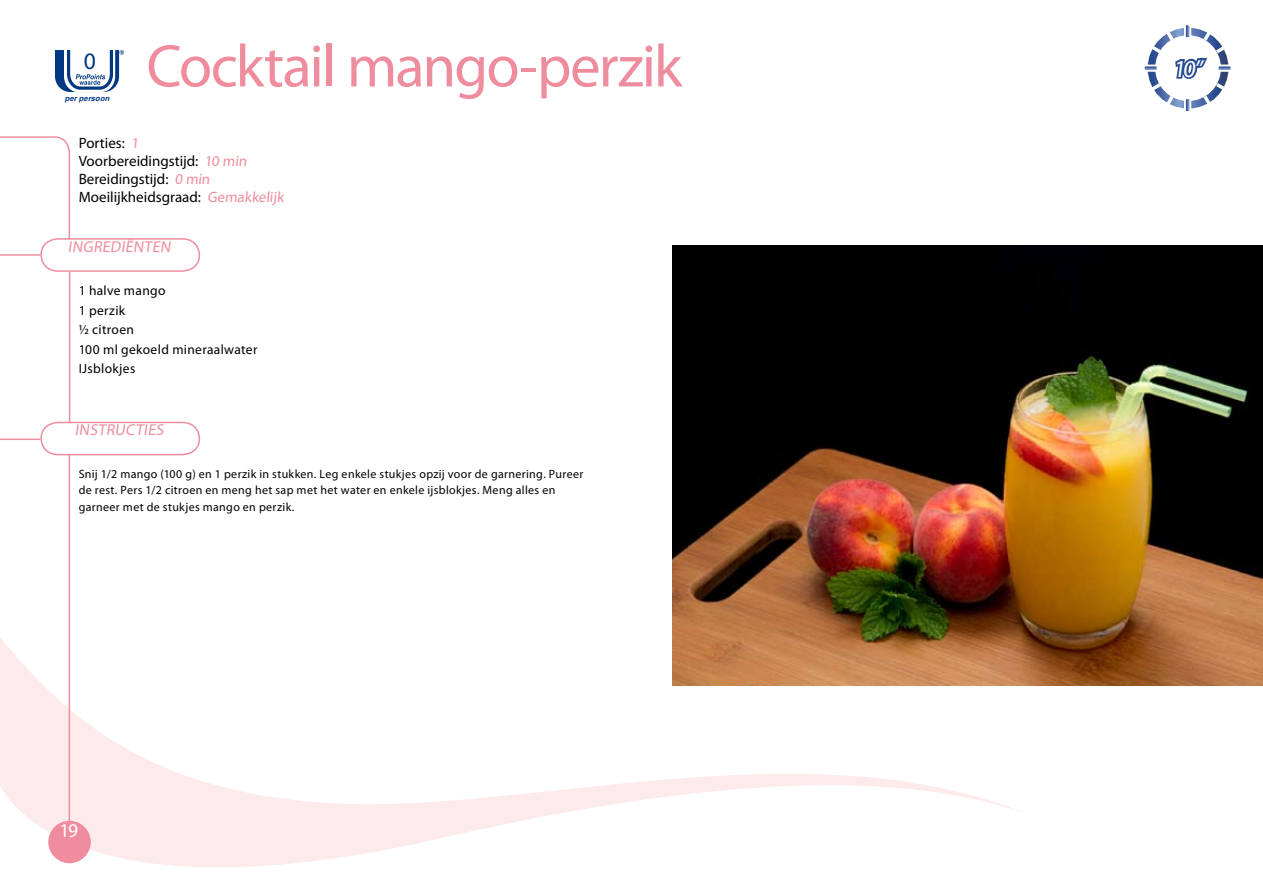
<style>
.page{position:relative;width:1263px;height:893px;background:#fff}
.page>*{position:absolute;margin:0;border:0;box-sizing:border-box;transform-origin:0 0}
.t1{font:60.6px "Myriad Pro";letter-spacing:-.03em;color:#ef8d9e}
.t2{font:24.3px "Myriad Pro";color:#fff}
.t3{font:23.7px "Myriad Pro";color:#003882}
.t4{font:19.5px "Myriad Pro";color:#fff}
.t5{font:15.9px "Myriad Pro";color:#ef8d9e}
.t6{font:15px/18px "Myriad Pro";color:#000}
.t7{font:13.5px/19.5px "Myriad Pro";letter-spacing:.025em;color:#000}
.t8{font:12px/16.5px "Myriad Pro";letter-spacing:.03em;color:#000}
.t9{font:italic 700 7.5px "Helvetica";letter-spacing:.025em;color:#003882}
.s1{color:#ef8d9e}
</style>
<div class="page">
<svg style="left:0;top:619px;width:1028px;height:248px"></svg>
<div style="left:48px;top:821px;width:43px;height:42px;background:#ef8d9e;border-radius:50%"></div>
<svg style="left:55px;top:50px;width:69px;height:42px"></svg>
<svg style="left:1144px;top:25px;width:87px;height:87px"></svg>
<svg style="left:40px;top:421px;width:161px;height:35px"></svg>
<hr style="left:0;top:439px;width:40px;height:1px;background:#ef8d9e">
<hr style="left:69px;top:272px;width:1px;height:151px;background:#ef8d9e">
<hr style="left:69px;top:454px;width:1px;height:369px;background:#ef8d9e">
<svg style="left:0;top:136px;width:201px;height:137px"></svg>
<img style="left:673px;top:246px;width:590px;height:439px">
<h1 class="t1" style="left:147px;top:29px;width:537px">Cocktail mango-perzik</h1>
<h3 class="t3" style="left:84px;top:46px;width:14px">0</h3>
<h2 class="t2" style="left:1173px;top:54px;width:35px">10’’</h2>
<p class="t9" style="left:65px;top:92px;width:46px">per persoon</p>
<p class="t6" style="left:79px;top:133px;width:208px">Porties: <span class="s1">1<br></span>Voorbereidingstijd: <span class="s1">10 min<br></span>Bereidingstijd: <span class="s1">0 min<br></span>Moeilijkheidsgraad: <span class="s1">Gemakkelijk</span></p>
<h3 class="t5" style="left:68px;top:236px;width:25px">Ingredi</h3>
<h3 class="t5" style="left:125px;top:236px;width:50px">ënten</h3>
<p class="t7" style="left:79px;top:281px;width:180px">1 halve mango<br>1 perzik<br>½ citroen<br>100 ml gekoeld mineraalwater<br>IJsblokjes</p>
<h3 class="t5" style="left:75px;top:420px;width:77px">Instructies</h3>
<p class="t8" style="left:79px;top:465px;width:506px">Snij 1/2 mango (100 g) en 1 perzik in stukken. Leg enkele stukjes opzij voor de garnering. Pureer de rest. Pers 1/2 citroen en meng het sap met het water en enkele ijsblokjes. Meng alles en garneer met de stukjes mango en perzik.</p>
<h3 class="t4" style="left:60px;top:819px;width:20px">19</h3>
</div>
